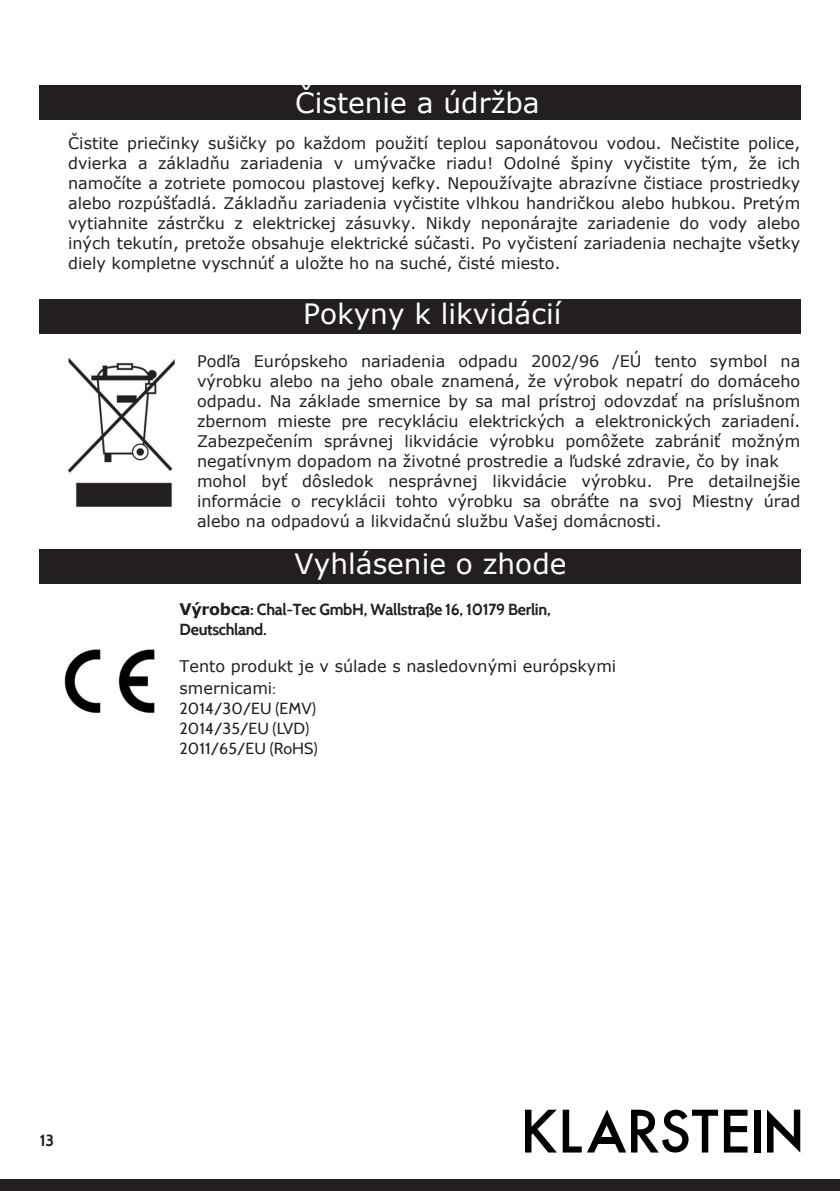
<style>
.page{position:relative;width:840px;height:1191px;background:#fff}
.page>*{position:absolute;margin:0;border:0;box-sizing:border-box;transform-origin:0 0}
.t1{font:28px "Verdana";color:#fff}
.t2{font:16px/20px "Verdana";color:#231f20}
.t3{font:700 16px/19.2px "Cabin";letter-spacing:-.02em;color:#231f20}
.t4{font:16px/19.8px "Cabin";color:#231f20}
.s1{font-family:"Verdana"}
.s2{font-family:"Cabin"}
</style>
<div class="page">
<div style="left:0;top:1179px;width:839px;height:12px;background:#231f20"></div>
<svg style="left:525px;top:1109px;width:31px;height:43px"></svg>
<svg style="left:723px;top:1109px;width:24px;height:43px"></svg>
<div style="left:753px;top:1109px;width:7px;height:43px;background:#000"></div>
<svg style="left:562px;top:1109px;width:155px;height:43px"></svg>
<div style="left:594px;top:1137px;width:24px;height:6px;background:#000"></div>
<svg style="left:767px;top:1109px;width:32px;height:43px"></svg>
<div style="left:39px;top:85px;width:761px;height:35px;background:#231f20"></div>
<div style="left:40px;top:299px;width:760px;height:35px;background:#231f20"></div>
<div style="left:40px;top:549px;width:760px;height:35px;background:#231f20"></div>
<img style="left:68px;top:359px;width:106px;height:147px">
<img style="left:64px;top:649px;width:91px;height:64px">
<h1 class="t1" style="left:295px;top:84px;width:246px">Čistenie a údržba</h1>
<p class="t2" style="left:68px;top:133px;width:733px;text-align:justify">Čistite priečinky sušičky po každom použití teplou saponátovou vodou. Nečistite police, dvierka a základňu zariadenia v umývačke riadu! Odolné špiny vyčistite tým, že ich namočíte a zotriete pomocou plastovej kefky. Nepoužívajte abrazívne čistiace prostriedky alebo rozpúšťadlá. Základňu zariadenia vyčistite vlhkou handričkou alebo hubkou. Pretým vytiahnite zástrčku z elektrickej zásuvky. Nikdy neponárajte zariadenie do vody alebo iných tekutín, pretože obsahuje elektrické súčasti. Po vyčistení zariadenia nechajte všetky diely kompletne vyschnúť a uložte ho na suché, čisté miesto.</p>
<h1 class="t1" style="left:303px;top:295px;width:259px">Pokyny k likvidácií</h1>
<p class="t2" style="left:197px;top:351px;width:604px">Podľa Európskeho nariadenia odpadu 2002/96 /EÚ tento symbol na výrobku alebo na jeho obale znamená, že výrobok nepatrí do domáceho odpadu. Na základe smernice by sa mal prístroj odovzdať na príslušnom zbernom mieste pre recykláciu elektrických a elektronických zariadení.<br>Zabezpečením správnej likvidácie výrobku pomôžete zabrániť možným negatívnym dopadom na životné prostredie a ľudské zdravie, čo by inak mohol byť dôsledok nesprávnej likvidácie výrobku. Pre detailnejšie informácie o recyklácii tohto výrobku sa obráťte na svoj Miestny úrad alebo na odpadovú a likvidačnú službu Vašej domácnosti.</p>
<h1 class="t1" style="left:294px;top:544px;width:273px">Vyhlásenie o zhode</h1>
<p class="t3" style="left:179px;top:600px;width:372px"><span class="s1">Výrobca</span>: Chal-Tec GmbH, Wallstraße 16, 10179 Berlin,<br>Deutschland.</p>
<p class="t2" style="left:179px;top:655px;width:438px;line-height:22px">Tento produkt je v súlade s nasledovnými európskymi smernicami<span class="s2">:</span></p>
<p class="t4" style="left:179px;top:698px;width:140px">2014/30/EU (EMV)<br>2014/35/EU (LVD)<br>2011/65/EU (RoHS)</p>
<p class="t3" style="left:40px;top:1130px;width:16px">13</p>
</div>
